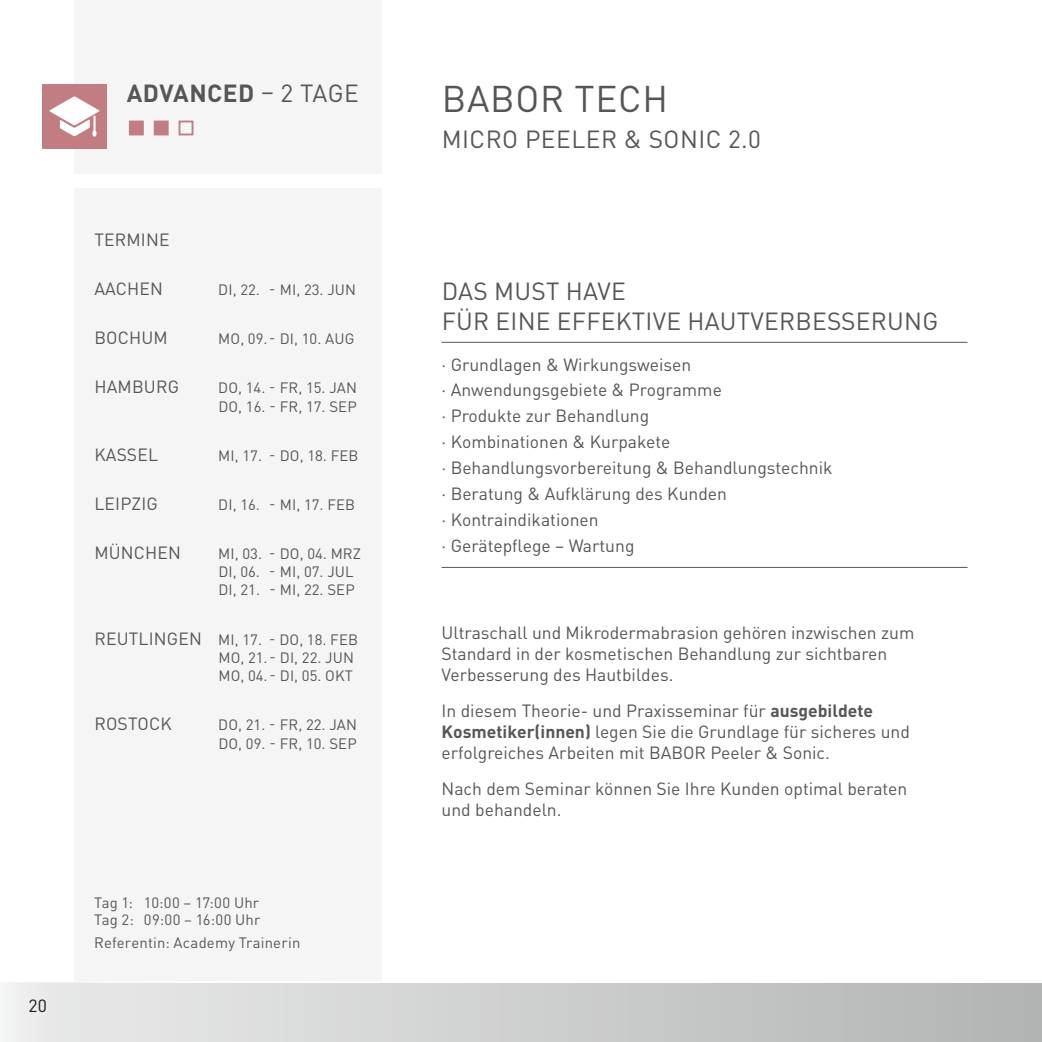
<style>
.page{position:relative;width:1042px;height:1042px;background:#fff}
.page>*{position:absolute;margin:0;border:0;box-sizing:border-box;transform-origin:0 0}
.t1{font:36.75px "DIN Pro";letter-spacing:.02em;color:#565656}
.t2{font:24.5px/29.4px "DIN Pro";letter-spacing:.01em;color:#565656}
.t3{font:700 24.5px "DIN Pro";letter-spacing:.02em;color:#565656}
.t4{font:17.5px/25.9px "DIN Pro";color:#565656}
.t5{font:17.5px "DIN Pro";color:#1a1a18}
.t6{font:14.88px/18.4px "DIN Pro";letter-spacing:.01em;color:#565656}
.s1{font-weight:400}
.s2{font-size:17.5px}
.s3{font-weight:700}
</style>
<div class="page">
<div style="left:74px;top:189px;width:308px;height:793px;background:#f5f5f5"></div>
<div style="left:0;top:982px;width:1042px;height:60px;background:linear-gradient(to right,#ececec,#b1b2b2)"></div>
<hr style="left:0;top:980px;width:1042px;height:2px;background:#fff">
<div style="left:74px;top:0;width:308px;height:174px;background:#f5f5f5"></div>
<div style="left:42px;top:84px;width:65px;height:65px;background:#c17d82"></div>
<svg style="left:49px;top:96px;width:51px;height:41px"></svg>
<div style="left:129px;top:121px;width:15px;height:14px;background:#c17d82;border:2px solid #c17d82"></div>
<div style="left:154px;top:121px;width:15px;height:14px;background:#c17d82;border:2px solid #c17d82"></div>
<div style="left:179px;top:121px;width:14px;height:14px;border:2px solid #c17d82"></div>
<hr style="left:441px;top:342px;width:526px;height:1px;background:#565656">
<hr style="left:441px;top:567px;width:526px;height:1px;background:#565656">
<h2 class="t3" style="left:127px;top:76px;width:233px">ADVANCED <span class="s1">– 2 TAGE</span></h2>
<p class="t4" style="left:94px;top:226px;width:77px">TERMINE</p>
<p class="t4" style="left:94px;top:275px;width:70px">AACHEN</p>
<p class="t6" style="left:218px;top:280px;width:139px">DI, 22. - MI, 23. JUN</p>
<p class="t4" style="left:94px;top:324px;width:75px">BOCHUM</p>
<p class="t6" style="left:218px;top:329px;width:138px">MO, 09. - DI, 10. AUG</p>
<p class="t4" style="left:94px;top:373px;width:86px">HAMBURG</p>
<p class="t6" style="left:218px;top:378px;width:140px">DO, 14. - FR, 15. JAN<br>DO, 16. - FR, 17. SEP</p>
<p class="t4" style="left:94px;top:441px;width:65px">KASSEL</p>
<p class="t6" style="left:218px;top:445px;width:142px">MI, 17. - DO, 18. FEB</p>
<p class="t4" style="left:94px;top:490px;width:65px">LEIPZIG</p>
<p class="t6" style="left:218px;top:494px;width:138px">DI, 16. - MI, 17. FEB</p>
<p class="t4" style="left:94px;top:539px;width:88px">MÜNCHEN</p>
<p class="t6" style="left:218px;top:543px;width:144px">MI, 03. - DO, 04. MRZ<br>DI, 06. - MI, 07. JUL<br>DI, 21. - MI, 22. SEP</p>
<p class="t6" style="left:218px;top:629px;width:141px;text-indent:-124px"><span class="s2">REUTLINGEN</span> MI, 17. - DO, 18. FEB<br>MO, 21.- DI, 22. JUN<br>MO, 04.- DI, 05. OKT</p>
<p class="t4" style="left:94px;top:710px;width:79px">ROSTOCK</p>
<p class="t6" style="left:218px;top:715px;width:140px">DO, 21. - FR, 22. JAN<br>DO, 09. - FR, 10. SEP</p>
<p class="t5" style="left:29px;top:993px;width:20px">20</p>
<p class="t6" style="left:94px;top:893px;width:167px;line-height:17.5px">Tag 1: 10:00 – 17:00 Uhr<br>Tag 2: 09:00 – 16:00 Uhr</p>
<p class="t6" style="left:94px;top:932px;width:208px">Referentin: Academy Trainerin</p>
<h1 class="t1" style="left:442px;top:74px;width:228px">BABOR TECH</h1>
<h2 class="t2" style="left:442px;top:124px;width:321px">MICRO PEELER &amp; SONIC 2.0</h2>
<h2 class="t2" style="left:442px;top:276px;width:498px">DAS MUST HAVE<br>FÜR EINE EFFEKTIVE HAUTVERBESSERUNG</h2>
<p class="t4" style="left:441px;top:350px;width:392px">∙ Grundlagen &amp; Wirkungsweisen<br>∙ Anwendungsgebiete &amp; Programme<br>∙ Produkte zur Behandlung<br>∙ Kombinationen &amp; Kurpakete<br>∙ Behandlungsvorbereitung &amp; Behandlungstechnik ∙ Beratung &amp; Aufklärung des Kunden<br>∙ Kontraindikationen<br>∙ Gerätepflege – Wartung</p>
<p class="t4" style="left:441px;top:621px;width:474px;line-height:21px">Ultraschall und Mikrodermabrasion gehören inzwischen zum<br>Standard in der kosmetischen Behandlung zur sichtbaren<br>Verbesserung des Hautbildes.</p>
<p class="t4" style="left:441px;top:699px;width:470px;line-height:21px">In diesem Theorie- und Praxisseminar für <span class="s3">ausgebildete<br>Kosmetiker(innen)</span> legen Sie die Grundlage für sicheres und erfolgreiches Arbeiten mit BABOR Peeler &amp; Sonic.</p>
<p class="t4" style="left:441px;top:777px;width:467px;line-height:21px">Nach dem Seminar können Sie Ihre Kunden optimal beraten und behandeln.</p>
</div>
